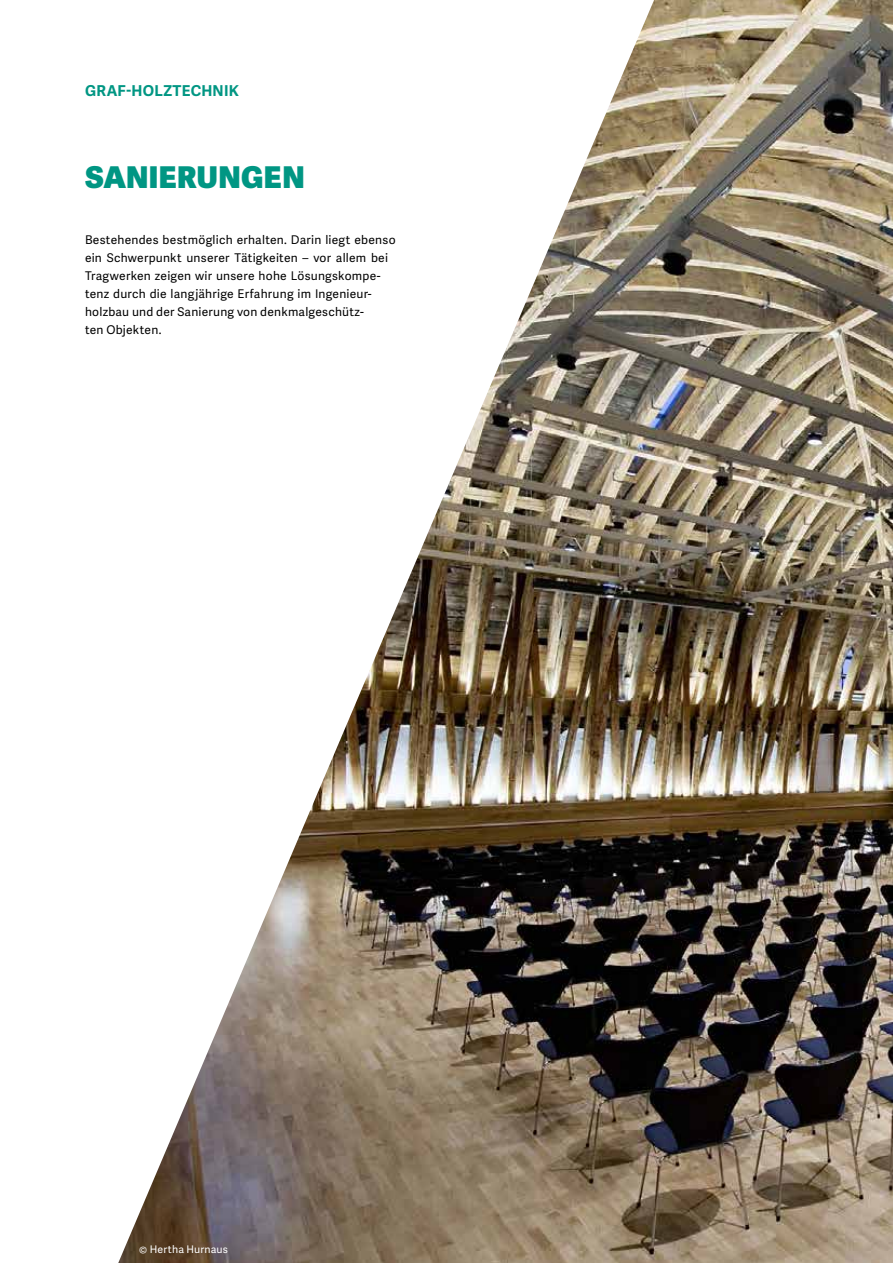
<style>
.page{position:relative;width:893px;height:1263px;background:#fff}
.page>*{position:absolute;margin:0;border:0;box-sizing:border-box;transform-origin:0 0}
.t1{font:800 30px "Adelle Sans";letter-spacing:.015em;color:#009683}
.t2{font:700 15px "Adelle Sans";letter-spacing:.015em;color:#009683}
.t3{font:12px/18px "Adelle Sans";letter-spacing:.02em;color:#000}
.t4{font:10.5px "Adelle Sans";letter-spacing:.015em;color:#fff}
</style>
<div class="page">
<img style="left:654px;top:0;width:239px;height:1263px">
<img style="left:118px;top:0;width:536px;height:1263px">
<p class="t2" style="left:85px;top:82px;width:155px">GRAF-HOLZTECHNIK</p>
<h1 class="t1" style="left:85px;top:158px;width:221px">SANIERUNGEN</h1>
<p class="t3" style="left:85px;top:231px;width:312px">Bestehendes bestmöglich erhalten. Darin liegt ebenso ein Schwerpunkt unserer Tätigkeiten – vor allem bei Tragwerken zeigen wir unsere hohe Lösungskompe&shy;tenz durch die langjährige Erfahrung im Ingenieur&shy;holzbau und der Sanierung von denkmalgeschütz-<br>ten Objekten.</p>
<p class="t4" style="left:139px;top:1243px;width:90px">© Hertha Hurnaus</p>
</div>
